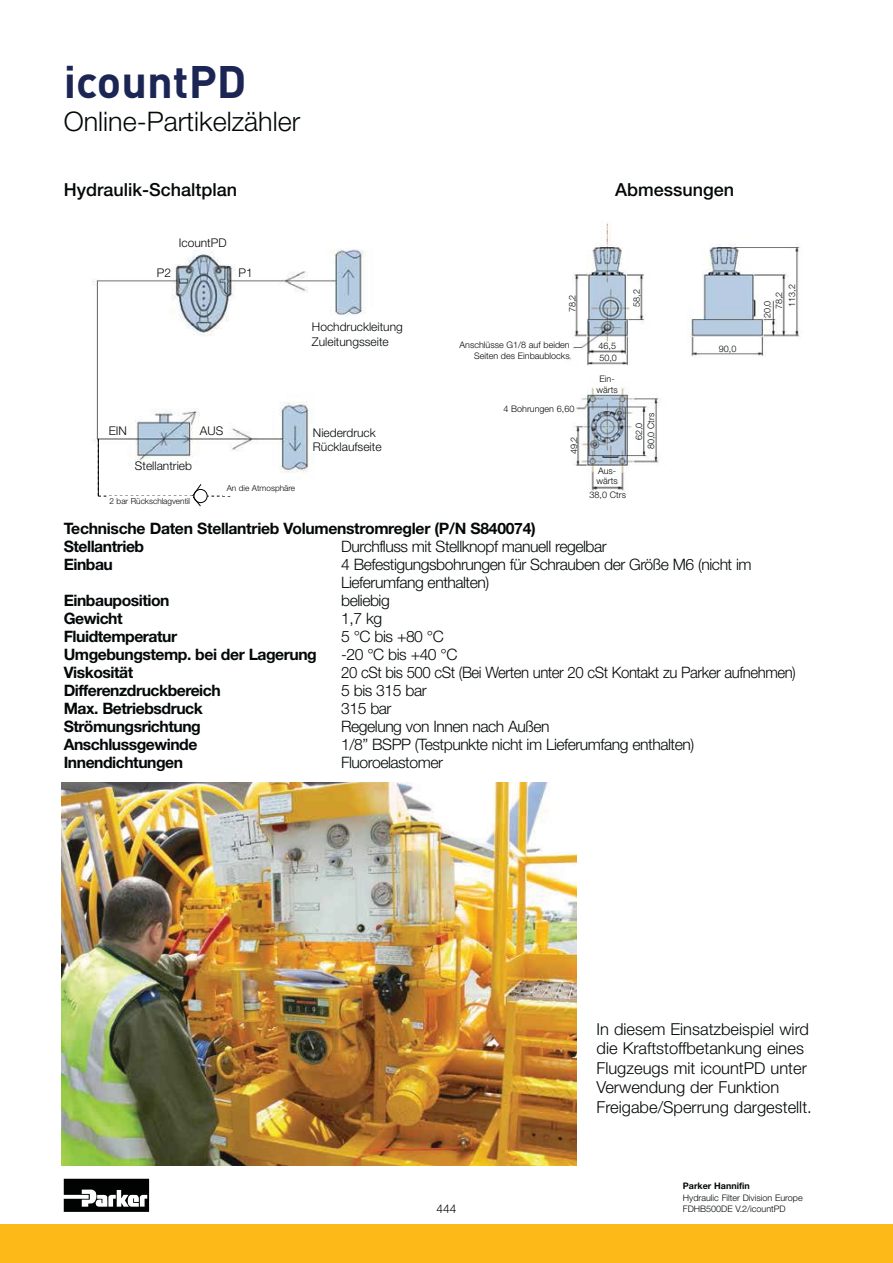
<style>
.page{position:relative;width:893px;height:1263px;background:#fff}
.page>*{position:absolute;margin:0;border:0;box-sizing:border-box;transform-origin:0 0}
.t1{font:700 45px "DINOT";color:#1b2654}
.t2{font:300 27px "Helvetica Neue LT Std";color:#040809}
.t3{font:500 18px "Helvetica Neue LT Std";color:#040809}
.t4{font:300 16.5px/19.5px "Helvetica Neue LT Std";color:#040809}
.t5{font:300 15.75px/18px "Helvetica Neue LT Std";letter-spacing:-.03em;color:#040809}
.t6{font:700 15.75px/18px "Helvetica Neue LT Std";letter-spacing:-.03em;color:#040809}
.t7{font:300 15.75px "Helvetica Neue LT Std";letter-spacing:-.03em;color:#040809;scale:.95 1}
.t8{font:300 12px/14.4px "Helvetica Neue LT Std";color:#040809}
.t9{font:300 9px/10.8px "Helvetica Neue LT Std";color:#040809}
.t10{font:700 9px "Helvetica Neue LT Std";color:#040809}
.t11{font:300 8.55px "Helvetica Neue LT";color:#010202}
.t12{font:300 8.25px "Helvetica Neue LT Std";color:#040809}
</style>
<div class="page">
<div style="left:0;top:1224px;width:893px;height:39px;background:#fdb918"></div>
<svg style="left:64px;top:1179px;width:85px;height:33px"></svg>
<img style="left:62px;top:782px;width:514px;height:383px">
<img style="left:92px;top:249px;width:274px;height:247px">
<svg style="left:98px;top:439px;width:133px;height:68px"></svg>
<img style="left:569px;top:221px;width:231px;height:272px">
<div style="left:224px;top:484px;width:74px;height:11px;background:#fff"></div>
<div style="left:107px;top:497px;width:85px;height:11px;background:#fff"></div>
<h1 class="t1" style="left:64px;top:57px;width:184px">icountPD</h1>
<h2 class="t2" style="left:64px;top:111px;width:238px">Online-Partikelzähler</h2>
<p class="t3" style="left:64px;top:183px;width:175px">Hydraulik-Schaltplan</p>
<p class="t3" style="left:615px;top:183px;width:120px">Abmessungen</p>
<p class="t8" style="left:179px;top:237px;width:49px">IcountPD</p>
<p class="t8" style="left:157px;top:266px;width:16px">P2</p>
<p class="t8" style="left:239px;top:266px;width:16px">P1</p>
<p class="t8" style="left:312px;top:321px;width:92px">Hochdruckleitung<br>Zuleitungsseite</p>
<p class="t9" style="left:567px;top:312px;width:19px;rotate:-90deg">78,2</p>
<p class="t9" style="left:460px;top:340px;width:112px;text-align:right">Anschlüsse G1/8 auf beiden<br>Seiten des Einbaublocks</p>
<p class="t9" style="left:598px;top:341px;width:20px;line-height:12px">46,5<br>50,0</p>
<p class="t9" style="left:596px;top:374px;width:23px;text-align:center">Ein&shy;wärts</p>
<p class="t9" style="left:632px;top:307px;width:19px;rotate:-90deg">58,2</p>
<p class="t9" style="left:787px;top:307px;width:24px;rotate:-90deg">113,2</p>
<p class="t9" style="left:762px;top:309px;width:19px;line-height:11.6px;text-indent:-9px;rotate:-90deg">20,0<br>78,2</p>
<p class="t9" style="left:719px;top:344px;width:19px">90,0</p>
<p class="t9" style="left:503px;top:404px;width:72px">4 Bohrungen 6,60</p>
<p class="t8" style="left:109px;top:425px;width:20px">EIN</p>
<p class="t8" style="left:200px;top:425px;width:25px">AUS</p>
<p class="t8" style="left:135px;top:459px;width:59px">Stellantrieb</p>
<p class="t8" style="left:313px;top:426px;width:70px">Niederdruck<br>Rücklaufseite</p>
<p class="t9" style="left:569px;top:454px;width:19px;rotate:-90deg">49,2</p>
<p class="t9" style="left:596px;top:466px;width:23px">Aus&shy;wärts</p>
<p class="t9" style="left:590px;top:490px;width:38px">38,0 Ctrs</p>
<p class="t12" style="left:227px;top:486px;width:70px">An die Atmosphäre</p>
<p class="t11" style="left:224px;top:488px;width:57px">To Atmosphere</p>
<p class="t6" style="left:64px;top:521px;width:473px">Technische Daten Stellantrieb Volumenstromregler (P/N S840074)<br>Stellantrieb</p>
<p class="t11" style="left:121px;top:497px;width:66px">2 bar check valve</p>
<p class="t12" style="left:109px;top:498px;width:82px">2 bar Rückschlagventil</p>
<p class="t5" style="left:341px;top:539px;width:267px">Durchfluss mit Stellknopf manuell regelbar</p>
<p class="t9" style="left:634px;top:449px;width:38px;line-height:12px;text-align:center;rotate:-90deg">62,0<br>80,0 Ctrs</p>
<p class="t6" style="left:64px;top:557px;width:51px">Einbau</p>
<p class="t5" style="left:341px;top:557px;width:412px">4 Befestigungsbohrungen für Schrauben der Größe M6 (nicht im<br>Lieferumfang enthalten)</p>
<p class="t6" style="left:64px;top:593px;width:107px">Einbauposition</p>
<p class="t5" style="left:341px;top:593px;width:50px">beliebig</p>
<p class="t6" style="left:64px;top:611px;width:60px">Gewicht</p>
<p class="t5" style="left:341px;top:611px;width:42px">1,7 kg</p>
<p class="t6" style="left:64px;top:629px;width:115px">Fluidtemperatur</p>
<p class="t5" style="left:341px;top:629px;width:104px">5 °C bis +80 °C</p>
<p class="t6" style="left:64px;top:647px;width:255px">Umgebungstemp. bei der Lagerung</p>
<p class="t5" style="left:341px;top:647px;width:118px">-20 °C bis +40 °C</p>
<p class="t6" style="left:64px;top:665px;width:71px">Viskosität</p>
<p class="t7" style="left:341px;top:667px;width:480px">20 cSt bis 500 cSt (Bei Werten unter 20 cSt Kontakt zu Parker aufnehmen)</p>
<p class="t6" style="left:64px;top:683px;width:159px">Differenzdruckbereich</p>
<p class="t5" style="left:341px;top:683px;width:87px">5 bis 315 bar</p>
<p class="t6" style="left:64px;top:701px;width:141px">Max. Betriebsdruck</p>
<p class="t5" style="left:341px;top:701px;width:52px">315 bar</p>
<p class="t6" style="left:64px;top:719px;width:139px">Strömungsrichtung</p>
<p class="t5" style="left:341px;top:719px;width:210px">Regelung von Innen nach Außen</p>
<p class="t6" style="left:64px;top:737px;width:135px">Anschlussgewinde</p>
<p class="t5" style="left:341px;top:737px;width:354px">1/8” BSPP (Testpunkte nicht im Lieferumfang enthalten)</p>
<p class="t6" style="left:64px;top:755px;width:121px">Innendichtungen</p>
<p class="t5" style="left:341px;top:755px;width:103px">Fluoroelastomer</p>
<p class="t8" style="left:436px;top:1203px;width:22px">444</p>
<p class="t4" style="left:596px;top:1021px;width:217px">In diesem Einsatzbeispiel wird die Kraftstoffbetankung eines<br>Flugzeugs mit icountPD unter<br>Verwendung der Funktion<br>Freigabe/Sperrung dargestellt.</p>
<p class="t10" style="left:683px;top:1183px;width:68px">Parker Hannifin</p>
<p class="t9" style="left:683px;top:1192px;width:121px;line-height:11.2px">Hydraulic Filter Division Europe<br>FDHB500DE V.2/icountPD</p>
</div>
